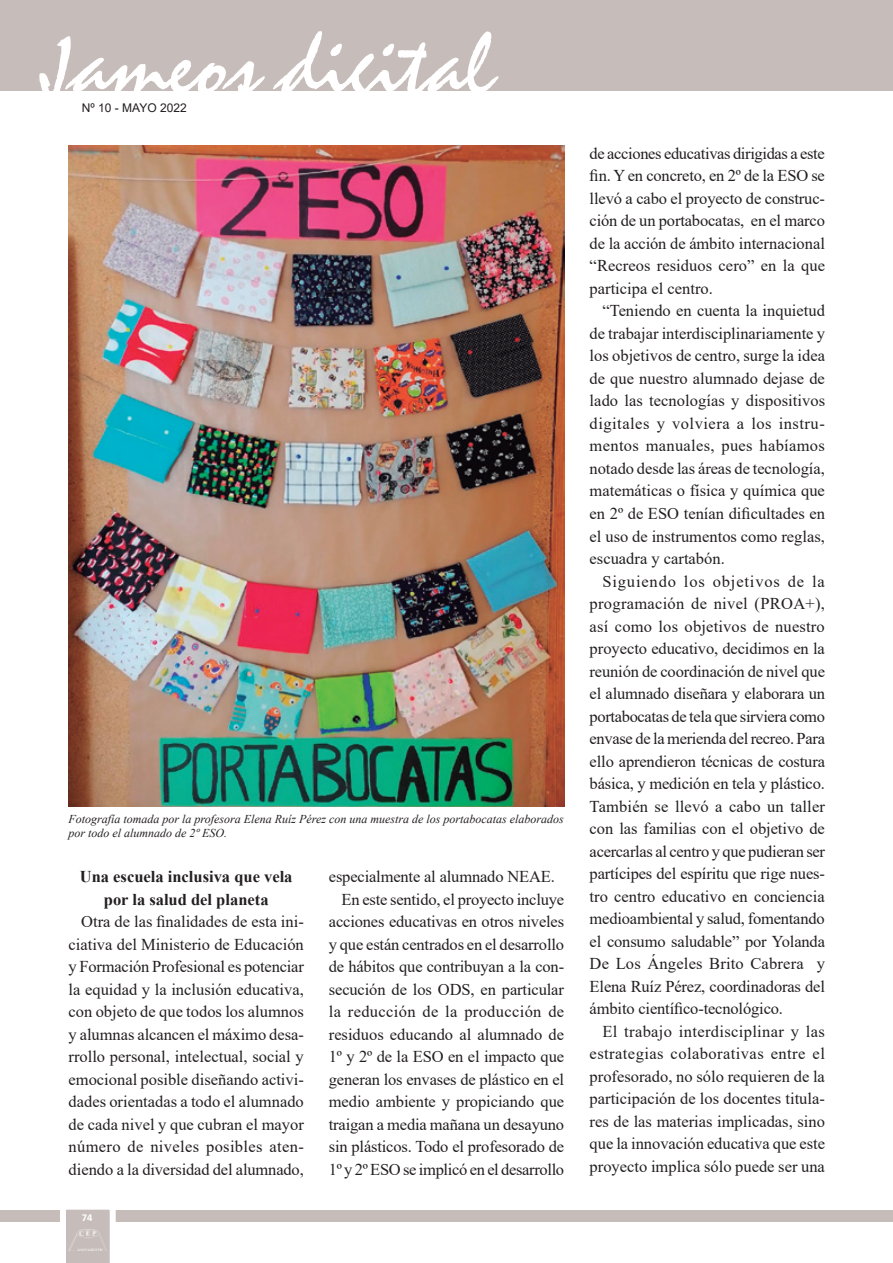
<style>
.page{position:relative;width:893px;height:1263px;background:#fff}
.page>*{position:absolute;margin:0;border:0;box-sizing:border-box;transform-origin:0 0}
.t1{font:90px "Staccato 222 BT";color:#fff}
.t2{font:16.5px/22.5px "Times New Roman";letter-spacing:-.01em;color:#231f20;text-align:justify}
.t3{font:700 16.5px/22.5px "Times New Roman";color:#231f20;text-align:center}
.t4{font:16.5px "Times New Roman";letter-spacing:.02em;color:#231f20}
.t5{font:italic 12px/14.4px "Times New Roman";color:#231f20}
.t6{font:12px "Arial";color:#231f20}
.t7{font:700 10.5px "Calibri";color:#fff}
</style>
<div class="page">
<div style="left:0;top:1209px;width:893px;height:12px;background:#c6bdba"></div>
<svg style="left:60px;top:1209px;width:56px;height:54px"></svg>
<div style="left:0;top:0;width:893px;height:90px;background:#c6bdba"></div>
<img style="left:69px;top:1229px;width:37px;height:22px">
<img style="left:69px;top:145px;width:495px;height:661px">
<h1 class="t1" style="left:39px;top:15px;width:456px">Jameos digital</h1>
<p class="t6" style="left:82px;top:99px;width:106px">Nº 10 - MAYO 2022</p>
<p class="t5" style="left:69px;top:811px;width:497px">Fotografía tomada por la profesora Elena Ruíz Pérez con una muestra de los portabocatas elaborados por todo el alumnado de 2º ESO.</p>
<p class="t3" style="left:80px;top:865px;width:214px">Una escuela inclusiva que vela por la salud del planeta</p>
<p class="t2" style="left:69px;top:910px;width:237px;text-indent:13px">Otra de las finalidades de esta ini&shy;ciativa del Ministerio de Educación y Formación Profesional es potenciar la equidad y la inclusión educativa, con objeto de que todos los alumnos y alumnas alcancen el máximo desa&shy;rrollo personal, intelectual, social y emocional posible diseñando activi&shy;dades orientadas a todo el alumnado de cada nivel y que cubran el mayor número de niveles posibles aten&shy;diendo a la diversidad del alumnado,</p>
<p class="t7" style="left:82px;top:1210px;width:12px">74</p>
<p class="t2" style="left:329px;top:865px;width:228px">especialmente al alumnado NEAE.</p>
<p class="t2" style="left:342px;top:887px;width:224px">En este sentido, el proyecto incluye</p>
<p class="t2" style="left:329px;top:910px;width:237px">acciones educativas en otros niveles</p>
<p class="t2" style="left:329px;top:932px;width:237px">y que están centrados en el desarrollo</p>
<p class="t2" style="left:329px;top:955px;width:237px">de hábitos que contribuyan a la con-</p>
<p class="t2" style="left:329px;top:977px;width:237px">secución de los ODS, en particular</p>
<p class="t4" style="left:329px;top:1000px;width:237px">la reducción de la producción de</p>
<p class="t2" style="left:329px;top:1022px;width:237px">residuos educando al alumnado de</p>
<p class="t2" style="left:329px;top:1045px;width:237px">1º y 2º de la ESO en el impacto que</p>
<p class="t2" style="left:329px;top:1067px;width:237px">generan los envases de plástico en el</p>
<p class="t2" style="left:329px;top:1090px;width:237px">medio ambiente y propiciando que</p>
<p class="t2" style="left:329px;top:1112px;width:237px">traigan a media mañana un desayuno</p>
<p class="t2" style="left:329px;top:1135px;width:237px">sin plásticos. Todo el profesorado de</p>
<p class="t2" style="left:329px;top:1157px;width:237px">1º y 2º ESO se implicó en el desarrollo</p>
<p class="t2" style="left:590px;top:142px;width:237px">de acciones educativas dirigidas a este fin. Y en concreto, en 2º de la ESO se llevó a cabo el proyecto de construc&shy;ción de un portabocatas, en el marco de la acción de ámbito internacional “Recreos residuos cero” en la que participa el centro.</p>
<p class="t2" style="left:590px;top:299px;width:237px;text-indent:13px">“Teniendo en cuenta la inquietud de trabajar interdisciplinariamente y los objetivos de centro, surge la idea de que nuestro alumnado dejase de lado las tecnologías y dispositivos digitales y volviera a los instru&shy;mentos manuales, pues habíamos notado desde las áreas de tecnología, matemáticas o física y química que en 2º de ESO tenían dificultades en el uso de instrumentos como reglas, escuadra y cartabón.</p>
<p class="t2" style="left:590px;top:569px;width:237px;text-indent:13px">Siguiendo los objetivos de la programación de nivel (PROA+), así como los objetivos de nuestro proyecto educativo, decidimos en la reunión de coordinación de nivel que el alumnado diseñara y elaborara un portabocatas de tela que sirviera como envase de la merienda del recreo. Para ello aprendieron técnicas de costura básica, y medición en tela y plástico.<br>También se llevó a cabo un taller con las familias con el objetivo de acercarlas al centro y que pudieran ser partícipes del espíritu que rige nues&shy;tro centro educativo en conciencia medioambiental y salud, fomentando el consumo saludable” por Yolanda De Los Ángeles Brito Cabrera y Elena Ruíz Pérez, coordinadoras del ámbito científico-tecnológico.</p>
<p class="t2" style="left:590px;top:1019px;width:237px;text-indent:13px">El trabajo interdisciplinar y las estrategias colaborativas entre el profesorado, no sólo requieren de la participación de los docentes titula&shy;res de las materias implicadas, sino que la innovación educativa que este proyecto implica sólo puede ser una</p>
</div>
